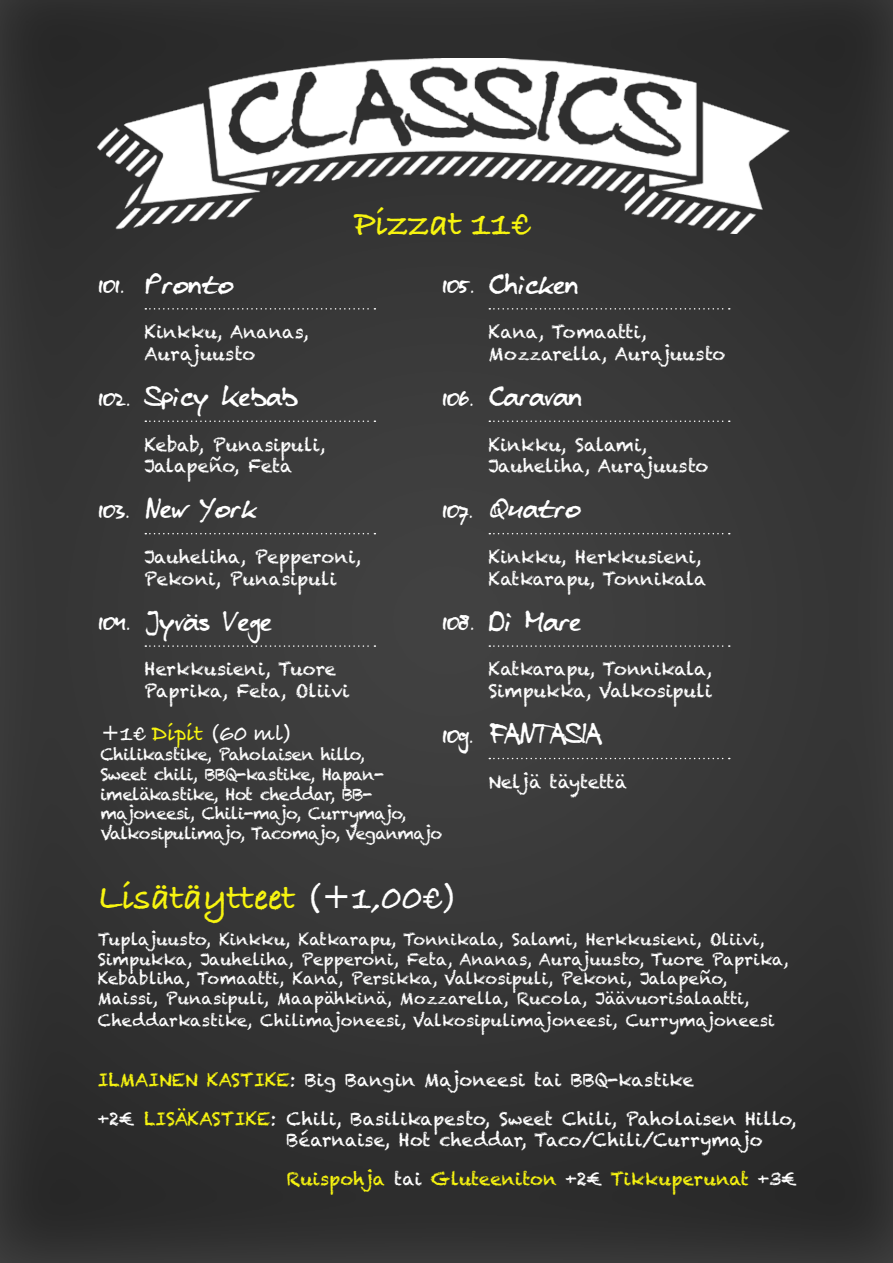
<style>
.page{position:relative;width:893px;height:1263px;background:#fff}
.page>*{position:absolute;margin:0;border:0;box-sizing:border-box;transform-origin:0 0}
.t1{font:700 37.5px "Bradley Hand ITCTT";color:#f7f410}
.t2{font:25.35px "blzee";color:#fff}
.t3{font:700 24px "Bradley Hand ITCTT";color:#fff}
.t4{font:18px/21.6px "Chalkduster";color:#fff}
.t5{font:16.5px/19.8px "Chalkduster";color:#fff}
.t6{font:16.5px/19.8px "Chalkduster";letter-spacing:-.04em;color:#fff}
.s1{font-size:21.9px}
.s2{color:#f7f410}
.s3{color:#fff}
</style>
<div class="page">
<img style="left:0;top:0;width:893px;height:1263px">
<svg style="left:145px;top:308px;width:230px;height:2px"></svg>
<svg style="left:145px;top:420px;width:230px;height:2px"></svg>
<svg style="left:145px;top:533px;width:230px;height:1px"></svg>
<svg style="left:145px;top:645px;width:230px;height:2px"></svg>
<svg style="left:489px;top:308px;width:241px;height:2px"></svg>
<svg style="left:489px;top:420px;width:241px;height:2px"></svg>
<svg style="left:489px;top:533px;width:241px;height:1px"></svg>
<svg style="left:489px;top:645px;width:241px;height:2px"></svg>
<svg style="left:489px;top:758px;width:241px;height:1px"></svg>
<img style="left:98px;top:58px;width:691px;height:176px">
<h1 class="t1" style="left:354px;top:195px;width:178px">Pizzat 11€</h1>
<h2 class="t2" style="left:98px;top:270px;width:137px"><span class="s1">101.</span> Pronto</h2>
<p class="t4" style="left:145px;top:321px;width:166px">Kinkku, Ananas,<br>Aurajuusto</p>
<h2 class="t2" style="left:98px;top:383px;width:202px"><span class="s1">102.</span> Spicy Kebab</h2>
<p class="t4" style="left:145px;top:434px;width:182px">Kebab, Punasipuli,<br>Jalapeño, Feta</p>
<h2 class="t2" style="left:98px;top:495px;width:161px"><span class="s1">103.</span> New York</h2>
<p class="t4" style="left:145px;top:546px;width:218px">Jauheliha, Pepperoni,<br>Pekoni, Punasipuli</p>
<h2 class="t2" style="left:98px;top:608px;width:176px"><span class="s1">104.</span> Jyväs Vege</h2>
<p class="t4" style="left:145px;top:658px;width:207px">Herkkusieni, Tuore<br>Paprika, Feta, Oliivi</p>
<h2 class="t2" style="left:442px;top:270px;width:139px"><span class="s1">105.</span> Chicken</h2>
<p class="t4" style="left:489px;top:321px;width:238px">Kana, Tomaatti,<br>Mozzarella, Aurajuusto</p>
<h2 class="t2" style="left:442px;top:383px;width:142px"><span class="s1">106.</span> Caravan</h2>
<p class="t4" style="left:489px;top:434px;width:221px">Kinkku, Salami,<br>Jauheliha, Aurajuusto</p>
<h2 class="t2" style="left:442px;top:495px;width:140px"><span class="s1">107.</span> Quatro</h2>
<p class="t4" style="left:489px;top:546px;width:220px">Kinkku, Herkkusieni,<br>Katkarapu, Tonnikala</p>
<h2 class="t2" style="left:442px;top:608px;width:141px"><span class="s1">108.</span> Di Mare</h2>
<p class="t4" style="left:489px;top:658px;width:225px">Katkarapu, Tonnikala,<br>Simpukka, Valkosipuli</p>
<h2 class="t2" style="left:442px;top:720px;width:161px"><span class="s1">109.</span> FANTASIA</h2>
<p class="t4" style="left:489px;top:771px;width:139px">Neljä täytettä</p>
<h3 class="t3" style="left:100px;top:715px;width:194px">+1€ <span class="s2">Dipit</span> (60 ml)</h3>
<p class="t6" style="left:100px;top:744px;width:344px">Chilikastike, Paholaisen hillo,<br>Sweet chili, BBQ-kastike, Hapan&shy;imeläkastike, Hot cheddar, BB&shy;majoneesi, Chili-majo, Currymajo, Valkosipulimajo, Tacomajo, Veganmajo</p>
<h1 class="t1" style="left:98px;top:869px;width:362px">Lisätäytteet <span class="s3">(+1,00€)</span></h1>
<p class="t5" style="left:98px;top:929px;width:692px">Tuplajuusto, Kinkku, Katkarapu, Tonnikala, Salami, Herkkusieni, Oliivi, Simpukka, Jauheliha, Pepperoni, Feta, Ananas, Aurajuusto, Tuore Paprika, Kebabliha, Tomaatti, Kana, Persikka, Valkosipuli, Pekoni, Jalapeño, Maissi, Punasipuli, Maapähkinä, Mozzarella, Rucola, Jäävuorisalaatti,</p>
<p class="t5" style="left:98px;top:1010px;width:678px">Cheddarkastike, Chilimajoneesi, Valkosipulimajoneesi, Currymajoneesi</p>
<p class="t4" style="left:98px;top:1060px;width:700px;line-height:38.5px"><span class="s2">ILMAINEN KASTIKE</span>: Big Bangin Majoneesi tai BBQ-kastike<br>+2€ <span class="s2">LISÄKASTIKE</span>: Chili, Basilikapesto, Sweet Chili, Paholaisen Hillo,</p>
<p class="t4" style="left:287px;top:1121px;width:512px;line-height:38.5px">Béarnaise, Hot cheddar, Taco/Chili/Currymajo<br><span class="s2">Ruispohja</span> tai <span class="s2">Gluteeniton</span> +2€ <span class="s2">Tikkuperunat</span> +3€</p>
</div>
